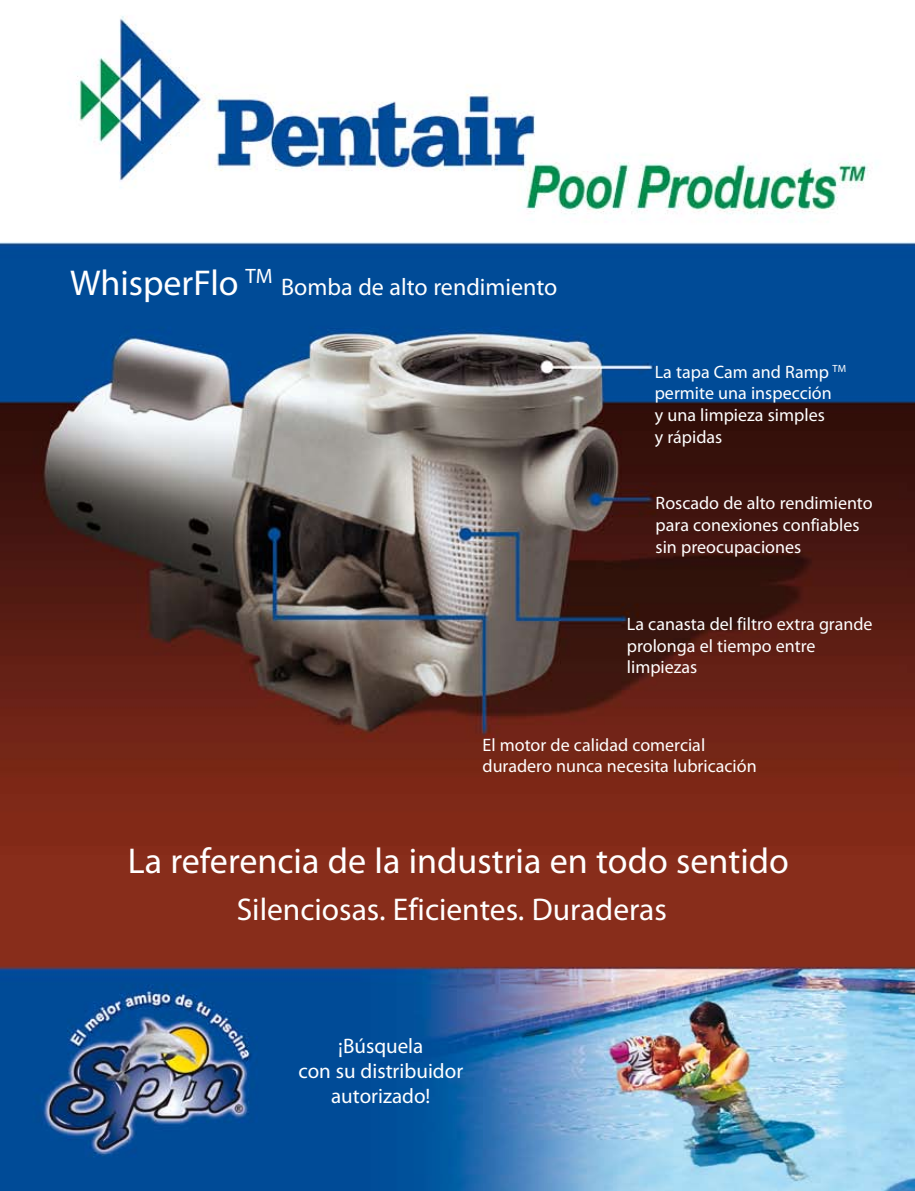
<style>
.page{position:relative;width:915px;height:1191px;background:#fff}
.page>*{position:absolute;margin:0;border:0;box-sizing:border-box;transform-origin:0 0}
.t1{font:36px "Myriad Pro";color:#fff}
.t2{font:31.5px "Myriad Pro";color:#fff}
.t3{font:24px "Myriad Pro";color:#fff}
.t4{font:21px/25.3px "Myriad Pro";color:#fff;text-align:center}
.t5{font:18px/21.8px "Myriad Pro";color:#fff}
</style>
<div class="page">
<img style="left:0;top:16px;width:914px;height:1175px">
<h1 class="t1" style="left:70px;top:260px;width:204px">WhisperFlo <sup>TM</sup></h1>
<h3 class="t3" style="left:281px;top:272px;width:278px">Bomba de alto rendimiento</h3>
<p class="t5" style="left:654px;top:360px;width:193px">La tapa Cam and Ramp <sup>TM </sup>permite una inspección<br>y una limpieza simples<br>y rápidas</p>
<p class="t5" style="left:655px;top:492px;width:218px">Roscado de alto rendimiento para conexiones confiables sin preocupaciones</p>
<p class="t5" style="left:626px;top:613px;width:247px">La canasta del filtro extra grande prolonga el tiempo entre limpiezas</p>
<p class="t5" style="left:482px;top:733px;width:275px">El motor de calidad comercial duradero nunca necesita lubricación</p>
<h1 class="t1" style="left:128px;top:838px;width:662px">La referencia de la industria en todo sentido</h1>
<h2 class="t2" style="left:237px;top:890px;width:431px">Silenciosas. Eficientes. Duraderas</h2>
<p class="t4" style="left:298px;top:1032px;width:166px">¡Búsquela<br>con su distribuidor autorizado!</p>
</div>
